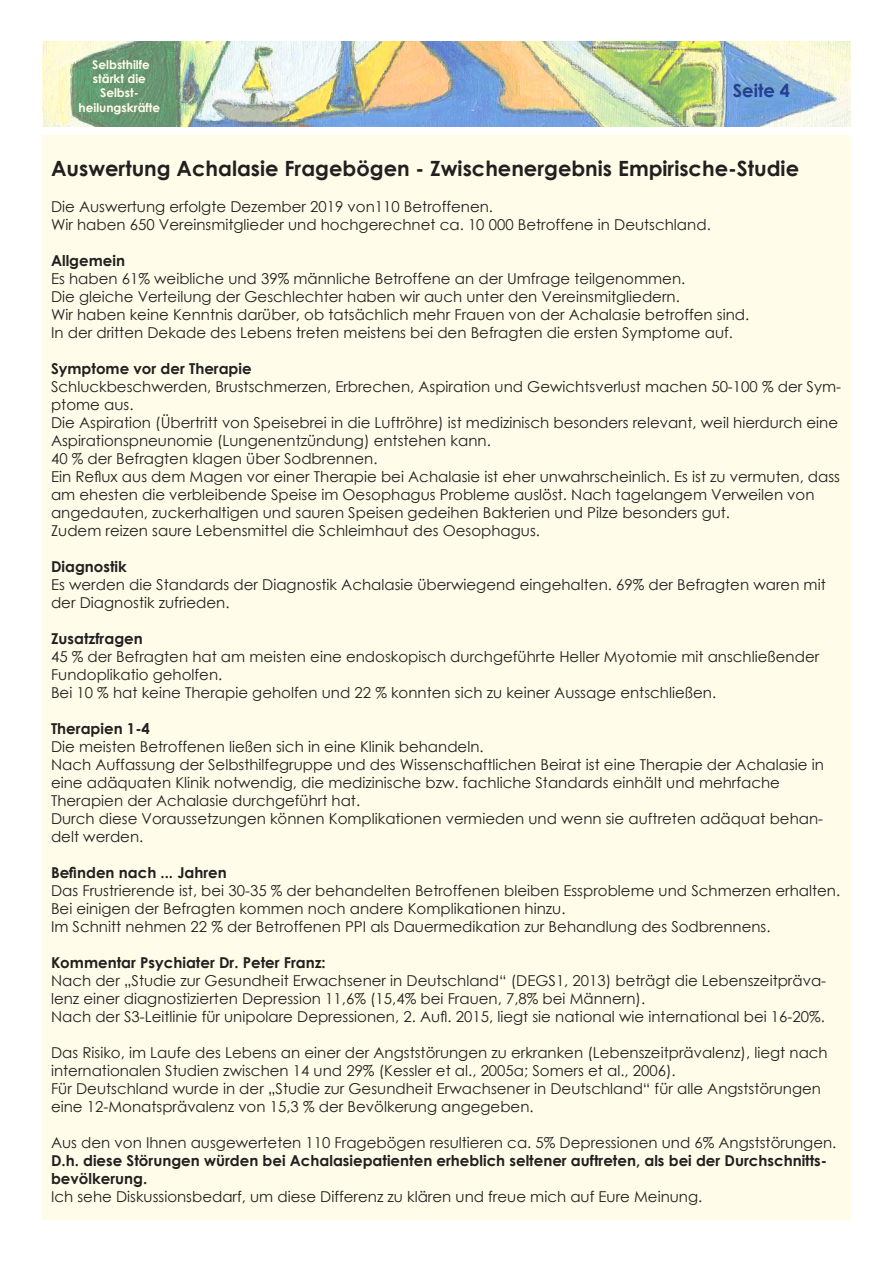
<style>
.page{position:relative;width:893px;height:1263px;background:#fff}
.page>*{position:absolute;margin:0;border:0;box-sizing:border-box;transform-origin:0 0}
.t1{font:700 21px "Century Gothic";color:#231f20}
.t2{font:700 18px "Century Gothic";color:#253f8e}
.t3{font:15px/18px "Century Gothic";color:#231f20}
.t4{font:700 15px/18px "Century Gothic";color:#231f20}
.t5{font:700 12px/14.4px "Century Gothic";color:#fffde9;text-align:center}
</style>
<div class="page">
<img style="left:43px;top:42px;width:807px;height:85px">
<div style="left:43px;top:135px;width:807px;height:1084px;background:#fffde9"></div>
<p class="t5" style="left:79px;top:56px;width:83px">Selbsthilfe stärkt die<br>Selbst&shy;heilungskräfte</p>
<p class="t2" style="left:733px;top:77px;width:59px">Seite 4</p>
<h1 class="t1" style="left:51px;top:153px;width:750px">Auswertung Achalasie Fragebögen - Zwischenergebnis Empirische-Studie</h1>
<p class="t3" style="left:51px;top:198px;width:661px">Die Auswertung erfolgte Dezember 2019 von110 Betroffenen.<br>Wir haben 650 Vereinsmitglieder und hochgerechnet ca. 10 000 Betroffene in Deutschland.</p>
<p class="t4" style="left:51px;top:251px;width:76px">Allgemein</p>
<p class="t3" style="left:51px;top:270px;width:700px">Es haben 61% weibliche und 39% männliche Betroffene an der Umfrage teilgenommen.<br>Die gleiche Verteilung der Geschlechter haben wir auch unter den Vereinsmitgliedern.<br>Wir haben keine Kenntnis darüber, ob tatsächlich mehr Frauen von der Achalasie betroffen sind.<br>In der dritten Dekade des Lebens treten meistens bei den Befragten die ersten Symptome auf.</p>
<p class="t4" style="left:51px;top:359px;width:202px">Symptome vor der Therapie</p>
<p class="t3" style="left:51px;top:378px;width:791px">Schluckbeschwerden, Brustschmerzen, Erbrechen, Aspiration und Gewichtsverlust machen 50-100 % der Sym&shy;ptome aus.<br>Die Aspiration (Übertritt von Speisebrei in die Luftröhre) ist medizinisch besonders relevant, weil hierdurch eine Aspirationspneunomie (Lungenentzündung) entstehen kann.<br>40 % der Befragten klagen über Sodbrennen.<br>Ein Reflux aus dem Magen vor einer Therapie bei Achalasie ist eher unwahrscheinlich. Es ist zu vermuten, dass am ehesten die verbleibende Speise im Oesophagus Probleme auslöst. Nach tagelangem Verweilen von angedauten, zuckerhaltigen und sauren Speisen gedeihen Bakterien und Pilze besonders gut.<br>Zudem reizen saure Lebensmittel die Schleimhaut des Oesophagus.</p>
<p class="t4" style="left:51px;top:557px;width:77px">Diagnostik</p>
<p class="t3" style="left:51px;top:576px;width:776px">Es werden die Standards der Diagnostik Achalasie überwiegend eingehalten. 69% der Befragten waren mit der Diagnostik zufrieden.</p>
<p class="t4" style="left:51px;top:629px;width:93px">Zusatzfragen</p>
<p class="t3" style="left:51px;top:648px;width:770px">45 % der Befragten hat am meisten eine endoskopisch durchgeführte Heller Myotomie mit anschließender<br>Fundoplikatio geholfen.<br>Bei 10 % hat keine Therapie geholfen und 22 % konnten sich zu keiner Aussage entschließen.</p>
<p class="t4" style="left:51px;top:719px;width:100px">Therapien 1-4</p>
<p class="t3" style="left:51px;top:738px;width:774px">Die meisten Betroffenen ließen sich in eine Klinik behandeln.<br>Nach Auffassung der Selbsthilfegruppe und des Wissenschaftlichen Beirat ist eine Therapie der Achalasie in eine adäquaten Klinik notwendig, die medizinische bzw. fachliche Standards einhält und mehrfache Therapien der Achalasie durchgeführt hat.<br>Durch diese Voraussetzungen können Komplikationen vermieden und wenn sie auftreten adäquat behan&shy;delt werden.</p>
<p class="t4" style="left:51px;top:863px;width:177px">Befinden nach ... Jahren</p>
<p class="t3" style="left:51px;top:882px;width:791px">Das Frustrierende ist, bei 30-35 % der behandelten Betroffenen bleiben Essprobleme und Schmerzen erhalten.<br>Bei einigen der Befragten kommen noch andere Komplikationen hinzu.<br>Im Schnitt nehmen 22 % der Betroffenen PPI als Dauermedikation zur Behandlung des Sodbrennens.</p>
<p class="t4" style="left:51px;top:953px;width:276px">Kommentar Psychiater Dr. Peter Franz:</p>
<p class="t3" style="left:51px;top:972px;width:777px">Nach der „Studie zur Gesundheit Erwachsener in Deutschland“ (DEGS1, 2013) beträgt die Lebenszeitpräva&shy;lenz einer diagnostizierten Depression 11,6% (15,4% bei Frauen, 7,8% bei Männern).<br>Nach der S3-Leitlinie für unipolare Depressionen, 2. Aufl. 2015, liegt sie national wie international bei 16-20%.</p>
<p class="t3" style="left:51px;top:1044px;width:778px">Das Risiko, im Laufe des Lebens an einer der Angststörungen zu erkranken (Lebenszeitprävalenz), liegt nach internationalen Studien zwischen 14 und 29% (Kessler et al., 2005a; Somers et al., 2006).<br>Für Deutschland wurde in der „Studie zur Gesundheit Erwachsener in Deutschland“ für alle Angststörungen eine 12-Monatsprävalenz von 15,3 % der Bevölkerung angegeben.</p>
<p class="t3" style="left:51px;top:1134px;width:787px">Aus den von Ihnen ausgewerteten 110 Fragebögen resultieren ca. 5% Depressionen und 6% Angststörungen.</p>
<p class="t4" style="left:51px;top:1151px;width:778px">D.h. diese Störungen würden bei Achalasiepatienten erheblich seltener auftreten, als bei der Durchschnitts&shy;bevölkerung.</p>
<p class="t3" style="left:51px;top:1188px;width:653px">Ich sehe Diskussionsbedarf, um diese Differenz zu klären und freue mich auf Eure Meinung.</p>
</div>
